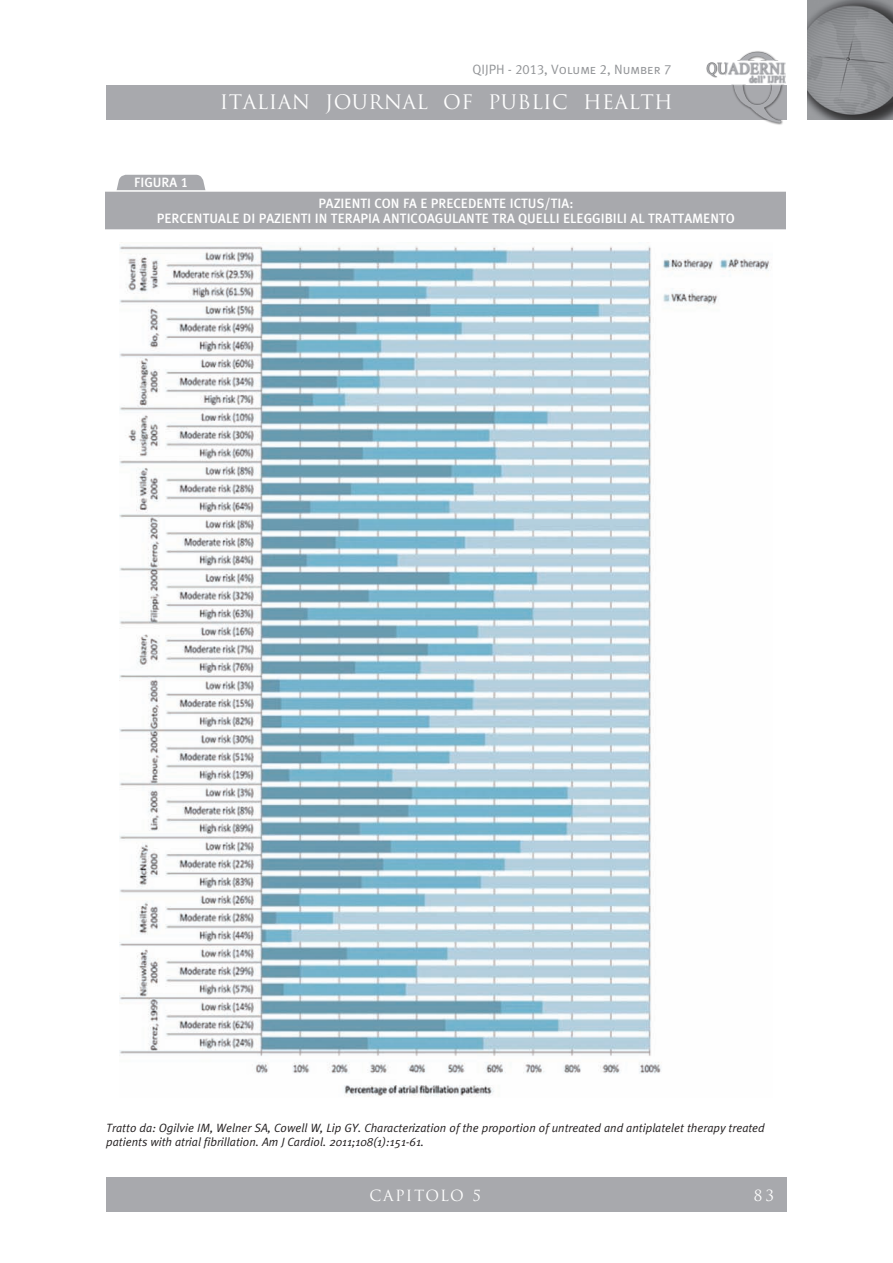
<style>
.page{position:relative;width:893px;height:1263px;background:#fff}
.page>*{position:absolute;margin:0;border:0;box-sizing:border-box;transform-origin:0 0}
.t1{font:19.5px "Trajan Pro";letter-spacing:.02em;color:#fff}
.t2{font:15px "Trajan Pro";letter-spacing:.095em;color:#fff}
.t3{font:13.5px/15px "Meta Plus Medium Caps";color:#fff}
.t4{font:13.5px "Meta Plus Normal Caps";color:#939598}
.t5{font:italic 12px/14.4px "Meta Plus Normal";color:#231f20}
</style>
<div class="page">
<img style="left:808px;top:0;width:85px;height:119px">
<div style="left:106px;top:85px;width:681px;height:34px;background:#a8a9ad"></div>
<img style="left:701px;top:51px;width:86px;height:74px">
<div style="left:742px;top:1178px;width:45px;height:34px;background:#a8a9ad"></div>
<div style="left:106px;top:1178px;width:638px;height:34px;background:#a8a9ad"></div>
<img style="left:120px;top:246px;width:650px;height:851px">
<svg style="left:116px;top:175px;width:90px;height:15px"></svg>
<div style="left:106px;top:191px;width:680px;height:38px;background:#a8a9ad"></div>
<hr style="left:104px;top:190px;width:687px;height:2px;background:#fff">
<p class="t4" style="left:472px;top:62px;width:201px">QIJPH - 2013, Volume 2, Number 7</p>
<h1 class="t1" style="left:220px;top:90px;width:455px">ITALIAN JOURNAL OF PUBLIC HEALTH</h1>
<p class="t3" style="left:134px;top:175px;width:55px">FIGURA 1</p>
<p class="t3" style="left:157px;top:196px;width:418px;text-indent:162px">PAZI ENTI CON FA E PRECEDENTE ICTUS/TIA:<br>PERCENTUALE DI PAZI ENTI I N TERAPIA</p>
<p class="t3" style="left:383px;top:211px;width:53px">ANTICOAGU</p>
<p class="t3" style="left:452px;top:211px;width:284px">LANTE TRA QU ELLI ELEGGI BI LI AL TRATTAMENTO</p>
<p class="t5" style="left:106px;top:1120px;width:660px">Tratto da: Ogilvie IM, Welner SA, Cowell W, Lip GY. Characterization of the proportion of untreated and antiplatelet therapy treated patients with atrial fibrillation. Am J Cardiol. 2011;108(1):151-61.</p>
<p class="t2" style="left:369px;top:1185px;width:113px">CAPITOLO 5</p>
<p class="t2" style="left:754px;top:1185px;width:22px">83</p>
</div>
